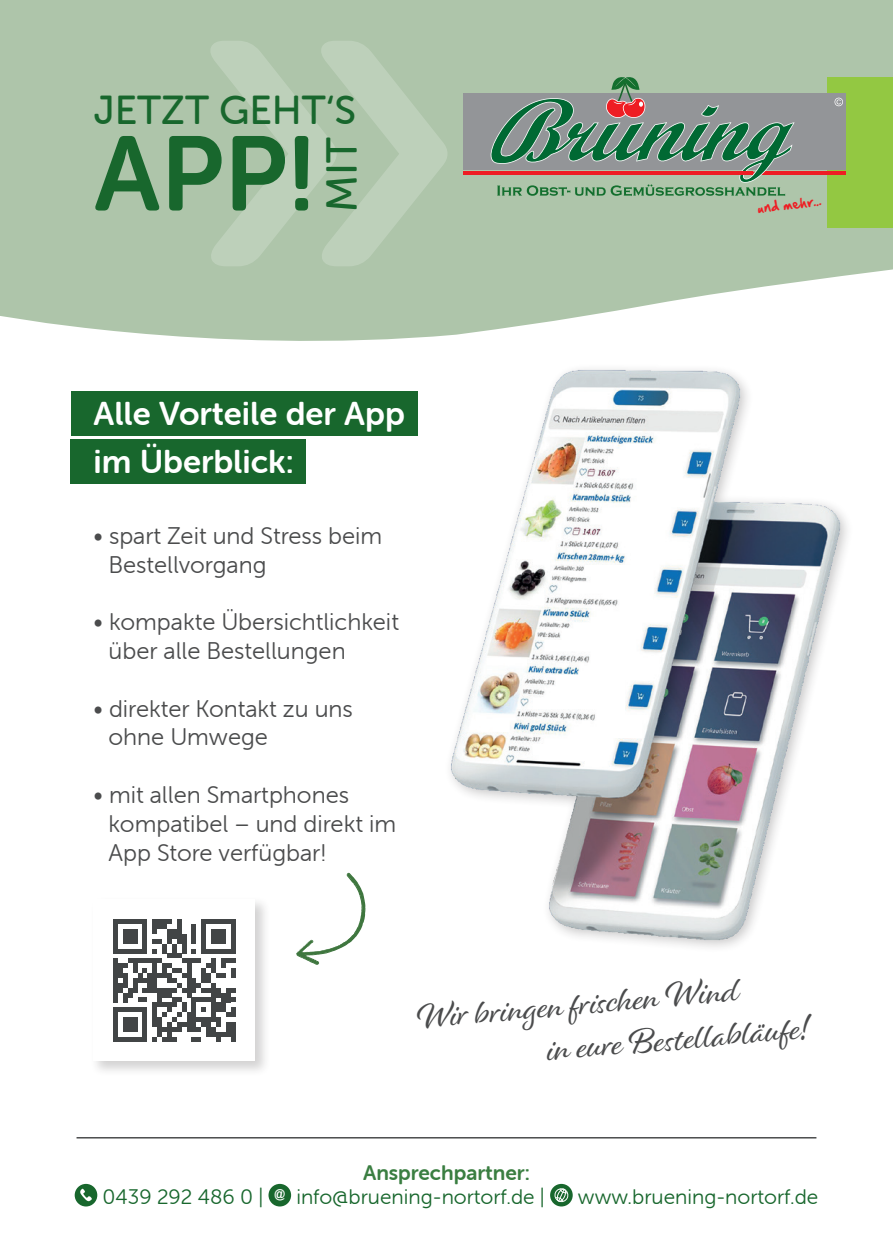
<style>
.page{position:relative;width:893px;height:1259px;background:#fff}
.page>*{position:absolute;margin:0;border:0;box-sizing:border-box;transform-origin:0 0}
.t1{font:548.7px "Museo Sans Rounded 500";color:#fff}
.t2{font:105px "Museo Sans Rounded 700";color:#18672d}
.t3{font:43.2px "Museo Sans Rounded 500";color:#18672d}
.t4{font:40.5px "Museo Sans Rounded 500";color:#18672d}
.t5{font:36px "Alisha";color:#4b4c4d}
.t6{font:33px/48px "Museo Sans Rounded 700";color:#fff}
.t7{font:24px/28.8px "Museo Sans Rounded 300";color:#4b4c4d}
.t8{font:21px "Museo Sans Rounded 300";color:#18672d}
.t9{font:21px "Museo Sans Rounded 700";color:#3a7e41}
.t10{font:900 13.5px "Arial";color:#fff}
.t11{font:13.2px "Hand Of Sean";color:#ee1d23}
</style>
<div class="page">
<div style="left:71px;top:439px;width:235px;height:44px;background:#18672d"></div>
<div style="left:71px;top:392px;width:347px;height:44px;background:#18672d"></div>
<div style="left:0;top:0;width:893px;height:341px;background:#aec5aa"></div>
<img style="left:377px;top:317px;width:501px;height:630px">
<hr style="left:77px;top:1137px;width:739px;height:1px;background:#4b4c4d">
<div style="left:90px;top:896px;width:181px;height:180px;background:#231f20;opacity:.2"></div>
<div style="left:94px;top:899px;width:161px;height:162px;background:#fff"></div>
<div style="left:113px;top:919px;width:5px;height:29px;background:#424546"></div>
<div style="left:123px;top:929px;width:5px;height:14px;background:#424546"></div>
<div style="left:128px;top:929px;width:5px;height:14px;background:#424546"></div>
<div style="left:133px;top:929px;width:5px;height:14px;background:#424546"></div>
<svg style="left:118px;top:919px;width:25px;height:5px"></svg>
<hr style="left:143px;top:919px;width:4px;height:29px;background:#424546">
<div style="left:152px;top:919px;width:5px;height:15px;background:#424546"></div>
<div style="left:157px;top:919px;width:5px;height:10px;background:#424546"></div>
<div style="left:162px;top:919px;width:5px;height:10px;background:#424546"></div>
<svg style="left:167px;top:919px;width:5px;height:5px"></svg>
<div style="left:167px;top:929px;width:5px;height:14px;background:#424546"></div>
<div style="left:172px;top:929px;width:5px;height:9px;background:#424546"></div>
<div style="left:177px;top:919px;width:5px;height:24px;background:#424546"></div>
<div style="left:182px;top:934px;width:5px;height:14px;background:#424546"></div>
<div style="left:191px;top:924px;width:5px;height:19px;background:#424546"></div>
<div style="left:201px;top:919px;width:5px;height:29px;background:#424546"></div>
<div style="left:211px;top:929px;width:5px;height:14px;background:#424546"></div>
<div style="left:216px;top:929px;width:5px;height:14px;background:#424546"></div>
<div style="left:221px;top:929px;width:5px;height:14px;background:#424546"></div>
<svg style="left:206px;top:919px;width:25px;height:5px"></svg>
<div style="left:231px;top:919px;width:5px;height:29px;background:#424546"></div>
<svg style="left:113px;top:938px;width:123px;height:103px"></svg>
<div style="left:231px;top:1007px;width:5px;height:10px;background:#424546"></div>
<div style="left:231px;top:1022px;width:5px;height:9px;background:#424546"></div>
<div style="left:231px;top:1031px;width:5px;height:10px;background:#424546"></div>
<svg style="left:296px;top:872px;width:70px;height:93px"></svg>
<div style="left:75px;top:1184px;width:22px;height:22px;background:#18672d;border-radius:50%"></div>
<svg style="left:80px;top:1188px;width:12px;height:13px"></svg>
<div style="left:268px;top:1184px;width:23px;height:22px;background:#18672d;border-radius:50%"></div>
<div style="left:550px;top:1184px;width:23px;height:22px;background:#18672d;border-radius:50%"></div>
<svg style="left:553px;top:1186px;width:17px;height:16px"></svg>
<div style="left:827px;top:77px;width:66px;height:151px;background:#93c842"></div>
<hr style="left:760px;top:172px;width:59px;height:3px;background:#ee1d23">
<div style="left:463px;top:93px;width:356px;height:77px;background:#939598"></div>
<hr style="left:463px;top:172px;width:289px;height:3px;background:#ee1d23">
<svg style="left:487px;top:77px;width:307px;height:119px"></svg>
<div style="left:818px;top:93px;width:27px;height:77px;background:#939598"></div>
<svg style="left:834px;top:98px;width:9px;height:8px"></svg>
<hr style="left:818px;top:172px;width:27px;height:3px;background:#ee1d23">
<h1 class="t1" style="left:182px;top:-148px;width:285px">»</h1>
<p class="t4" style="left:94px;top:88px;width:264px">JETZT GEHT‘S</p>
<p class="t2" style="left:94px;top:116px;width:223px">APP!</p>
<p class="t3" style="left:318px;top:212px;width:76px;rotate:-90deg">MIT</p>
<p class="t6" style="left:93px;top:389px;width:313px">Alle Vorteile der App im Überblick:</p>
<p class="t7" style="left:93px;top:521px;width:290px">• spart Zeit und Stress beim</p>
<p class="t7" style="left:108px;top:550px;width:160px">Bestellvorgang</p>
<p class="t7" style="left:93px;top:608px;width:307px">• kompakte Übersichtlichkeit</p>
<p class="t7" style="left:108px;top:636px;width:239px">über alle Bestellungen</p>
<p class="t7" style="left:108px;top:694px;width:246px;text-indent:-15px">• direkter Kontakt zu uns ohne Umwege</p>
<p class="t7" style="left:93px;top:780px;width:257px">• mit allen Smartphones</p>
<p class="t7" style="left:108px;top:809px;width:289px">kompatibel – und direkt im<br>App Store verfügbar!</p>
<p class="t11" style="left:756px;top:196px;width:66px;rotate:-7deg">und mehr...</p>
<p class="t5" style="left:415px;top:995px;width:324px;rotate:-5deg">Wir bringen frischen Wind</p>
<p class="t5" style="left:545px;top:1027px;width:265px;rotate:-5deg">in eure Bestellabläufe!</p>
<p class="t9" style="left:363px;top:1160px;width:168px">Ansprechpartner:</p>
<p class="t8" style="left:103px;top:1185px;width:162px">0439 292 486 0 |</p>
<p class="t10" style="left:275px;top:1184px;width:11px">@</p>
<p class="t8" style="left:296px;top:1185px;width:250px">info@bruening-nortorf.de |</p>
<p class="t8" style="left:578px;top:1185px;width:242px">www.bruening-nortorf.de</p>
</div>
